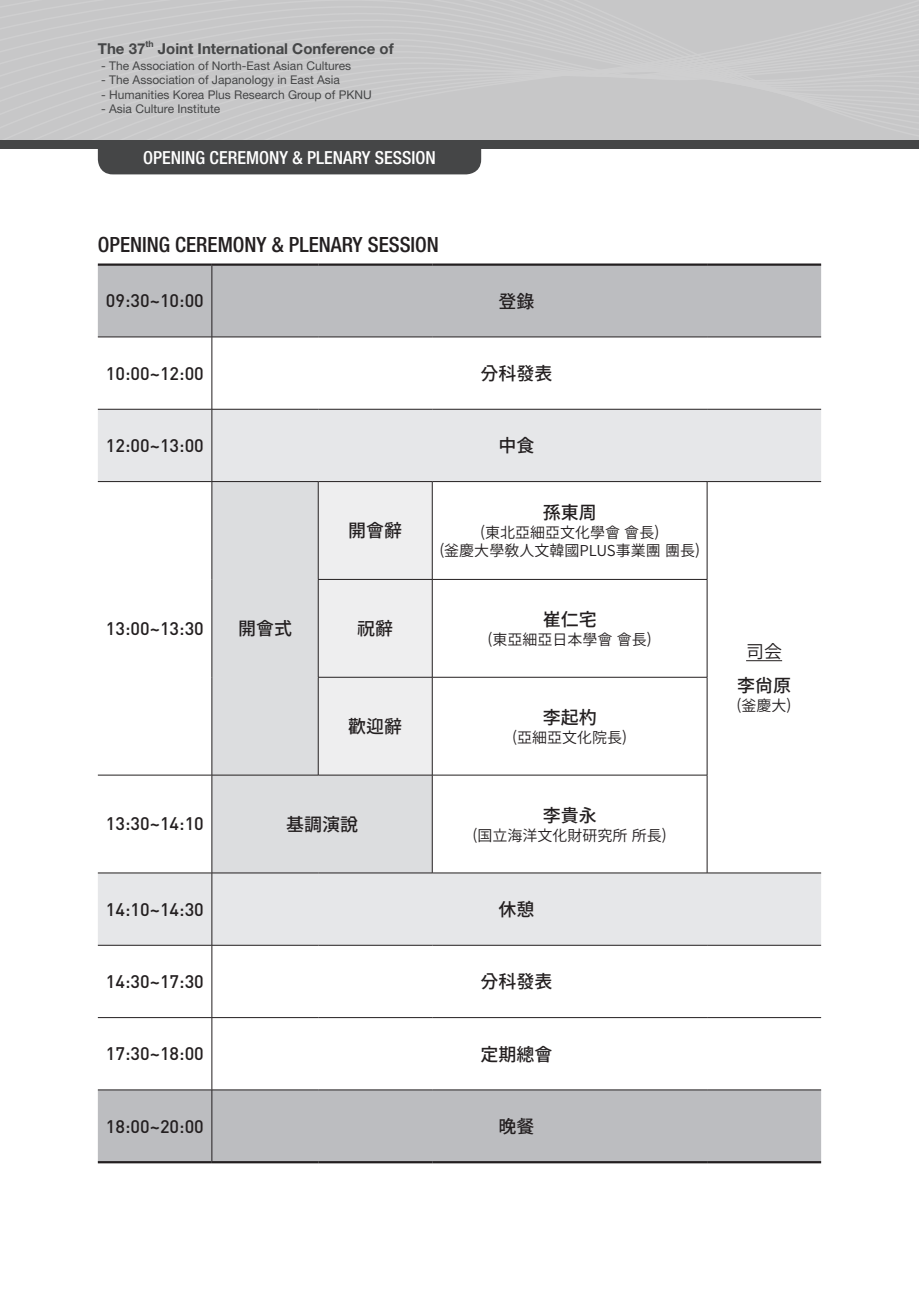
<style>
.page{position:relative;width:919px;height:1289px;background:#fff}
.page>*{position:absolute;margin:0;border:0;box-sizing:border-box;transform-origin:0 0}
.t1{font:500 condensed 21px "Helvetica Neue";color:#231f20}
.t2{font:500 18px "DIN";color:#231f20}
.t3{font:500 18px "Noto Sans CJ Kkr";color:#231f20}
.t4{font:500 condensed 18px "Helvetica Neue";color:#fff}
.t5{font:600 18px "Noto Sans CJ Kkr";color:#231f20}
.t6{font:600 15px/18px "Noto Sans CJ Kkr";color:#231f20}
.t7{font:700 15px "Helvetica Neue";color:#454647}
.t8{font:12px "Helvetica Neue";color:#454647}
.t9{font:700 8.7px "Helvetica Neue";color:#454647}
</style>
<div class="page">
<div style="left:0;top:0;width:655px;height:140px;background:#c7c7c8"></div>
<div style="left:655px;top:0;width:263px;height:140px;background:#c7c7c8"></div>
<div style="left:0;top:140px;width:918px;height:9px;background:#454647"></div>
<div style="left:98px;top:149px;width:383px;height:25px;background:#454647"></div>
<div style="left:98px;top:266px;width:723px;height:71px;background:#bcbdc0"></div>
<div style="left:98px;top:410px;width:723px;height:71px;background:#e6e7e9"></div>
<div style="left:212px;top:482px;width:220px;height:390px;background:#dcdddf"></div>
<div style="left:319px;top:482px;width:113px;height:292px;background:#eeeeef"></div>
<div style="left:98px;top:873px;width:723px;height:72px;background:#e6e7e9"></div>
<div style="left:98px;top:1090px;width:723px;height:71px;background:#bcbdc0"></div>
<hr style="left:98px;top:263px;width:114px;height:3px;background:#231f20">
<hr style="left:212px;top:263px;width:106px;height:3px;background:#231f20">
<hr style="left:318px;top:263px;width:114px;height:3px;background:#231f20">
<hr style="left:432px;top:263px;width:275px;height:3px;background:#231f20">
<hr style="left:707px;top:263px;width:114px;height:3px;background:#231f20">
<hr style="left:98px;top:1161px;width:114px;height:2px;background:#231f20">
<hr style="left:212px;top:1161px;width:106px;height:2px;background:#231f20">
<hr style="left:318px;top:1161px;width:114px;height:2px;background:#231f20">
<hr style="left:432px;top:1161px;width:275px;height:2px;background:#231f20">
<hr style="left:707px;top:1161px;width:114px;height:2px;background:#231f20">
<hr style="left:211px;top:266px;width:1px;height:71px;background:#231f20">
<hr style="left:98px;top:337px;width:114px;height:1px;background:#231f20">
<hr style="left:212px;top:337px;width:106px;height:1px;background:#231f20">
<hr style="left:211px;top:337px;width:1px;height:72px;background:#231f20">
<hr style="left:318px;top:337px;width:114px;height:1px;background:#231f20">
<hr style="left:432px;top:337px;width:275px;height:1px;background:#231f20">
<hr style="left:707px;top:337px;width:114px;height:1px;background:#231f20">
<hr style="left:98px;top:409px;width:114px;height:1px;background:#231f20">
<hr style="left:212px;top:409px;width:106px;height:1px;background:#231f20">
<hr style="left:211px;top:409px;width:1px;height:72px;background:#231f20">
<hr style="left:318px;top:409px;width:114px;height:1px;background:#231f20">
<hr style="left:432px;top:409px;width:275px;height:1px;background:#231f20">
<hr style="left:707px;top:409px;width:114px;height:1px;background:#231f20">
<hr style="left:98px;top:481px;width:114px;height:1px;background:#231f20">
<hr style="left:212px;top:481px;width:106px;height:1px;background:#231f20">
<hr style="left:211px;top:482px;width:1px;height:97px;background:#231f20">
<hr style="left:318px;top:481px;width:114px;height:1px;background:#231f20">
<hr style="left:318px;top:482px;width:1px;height:97px;background:#231f20">
<hr style="left:432px;top:481px;width:275px;height:1px;background:#231f20">
<hr style="left:432px;top:482px;width:1px;height:97px;background:#231f20">
<hr style="left:707px;top:481px;width:114px;height:1px;background:#231f20">
<hr style="left:706px;top:482px;width:1px;height:97px;background:#231f20">
<hr style="left:211px;top:579px;width:1px;height:98px;background:#231f20">
<hr style="left:318px;top:579px;width:114px;height:1px;background:#231f20">
<hr style="left:318px;top:579px;width:1px;height:98px;background:#231f20">
<hr style="left:432px;top:579px;width:275px;height:1px;background:#231f20">
<hr style="left:432px;top:579px;width:1px;height:98px;background:#231f20">
<hr style="left:706px;top:579px;width:1px;height:98px;background:#231f20">
<hr style="left:211px;top:677px;width:1px;height:98px;background:#231f20">
<hr style="left:318px;top:677px;width:114px;height:1px;background:#231f20">
<hr style="left:318px;top:677px;width:1px;height:98px;background:#231f20">
<hr style="left:432px;top:677px;width:275px;height:1px;background:#231f20">
<hr style="left:432px;top:677px;width:1px;height:98px;background:#231f20">
<hr style="left:706px;top:677px;width:1px;height:98px;background:#231f20">
<hr style="left:98px;top:774px;width:114px;height:1px;background:#231f20">
<hr style="left:212px;top:774px;width:106px;height:1px;background:#231f20">
<hr style="left:211px;top:775px;width:1px;height:97px;background:#231f20">
<hr style="left:318px;top:774px;width:114px;height:1px;background:#231f20">
<hr style="left:432px;top:774px;width:275px;height:1px;background:#231f20">
<hr style="left:432px;top:775px;width:1px;height:97px;background:#231f20">
<hr style="left:706px;top:775px;width:1px;height:97px;background:#231f20">
<hr style="left:98px;top:872px;width:114px;height:1px;background:#231f20">
<hr style="left:212px;top:872px;width:106px;height:1px;background:#231f20">
<hr style="left:211px;top:873px;width:1px;height:72px;background:#231f20">
<hr style="left:318px;top:872px;width:114px;height:1px;background:#231f20">
<hr style="left:432px;top:872px;width:275px;height:1px;background:#231f20">
<hr style="left:707px;top:872px;width:114px;height:1px;background:#231f20">
<hr style="left:98px;top:945px;width:114px;height:1px;background:#231f20">
<hr style="left:212px;top:945px;width:106px;height:1px;background:#231f20">
<hr style="left:211px;top:945px;width:1px;height:72px;background:#231f20">
<hr style="left:318px;top:945px;width:114px;height:1px;background:#231f20">
<hr style="left:432px;top:945px;width:275px;height:1px;background:#231f20">
<hr style="left:707px;top:945px;width:114px;height:1px;background:#231f20">
<hr style="left:98px;top:1017px;width:114px;height:1px;background:#231f20">
<hr style="left:212px;top:1017px;width:106px;height:1px;background:#231f20">
<hr style="left:211px;top:1017px;width:1px;height:72px;background:#231f20">
<hr style="left:318px;top:1017px;width:114px;height:1px;background:#231f20">
<hr style="left:432px;top:1017px;width:275px;height:1px;background:#231f20">
<hr style="left:707px;top:1017px;width:114px;height:1px;background:#231f20">
<hr style="left:98px;top:1089px;width:114px;height:1px;background:#231f20">
<hr style="left:212px;top:1089px;width:106px;height:1px;background:#231f20">
<hr style="left:211px;top:1090px;width:1px;height:71px;background:#231f20">
<hr style="left:318px;top:1089px;width:114px;height:1px;background:#231f20">
<hr style="left:432px;top:1089px;width:275px;height:1px;background:#231f20">
<hr style="left:707px;top:1089px;width:114px;height:1px;background:#231f20">
<hr style="left:746px;top:660px;width:36px;height:1px;background:#231f20">
<p class="t7" style="left:98px;top:40px;width:49px">The 37</p>
<p class="t9" style="left:145px;top:39px;width:10px">th</p>
<p class="t7" style="left:158px;top:40px;width:237px">Joint International Conference of</p>
<p class="t8" style="left:101px;top:58px;width:251px">- The Association of North-East Asian Cultures</p>
<p class="t8" style="left:101px;top:73px;width:240px">- The Association of Japanology in East Asia</p>
<p class="t8" style="left:101px;top:87px;width:272px">- Humanities Korea Plus Research Group of PKNU</p>
<p class="t8" style="left:101px;top:102px;width:121px">- Asia Culture Institute</p>
<h2 class="t4" style="left:143px;top:147px;width:294px">OPENING CEREMONY &amp; PLENARY SESSION</h2>
<h1 class="t1" style="left:98px;top:232px;width:342px">OPENING CEREMONY &amp; PLENARY SESSION</h1>
<h2 class="t2" style="left:106px;top:289px;width:99px">09:30~10:00</h2>
<h2 class="t3" style="left:498px;top:291px;width:37px">登錄</h2>
<h2 class="t2" style="left:106px;top:361px;width:99px">10:00~12:00</h2>
<h2 class="t3" style="left:480px;top:363px;width:73px">分科發表</h2>
<h2 class="t2" style="left:106px;top:434px;width:99px">12:00~13:00</h2>
<h2 class="t3" style="left:498px;top:435px;width:37px">中食</h2>
<h2 class="t2" style="left:106px;top:616px;width:99px">13:00~13:30</h2>
<h2 class="t3" style="left:238px;top:618px;width:55px">開會式</h2>
<h2 class="t3" style="left:348px;top:520px;width:55px">開會辭</h2>
<h2 class="t3" style="left:357px;top:618px;width:37px">祝辭</h2>
<h2 class="t3" style="left:348px;top:716px;width:56px">歡迎辭</h2>
<h2 class="t2" style="left:106px;top:812px;width:99px">13:30~14:10</h2>
<h2 class="t3" style="left:286px;top:814px;width:73px">基調演說</h2>
<h2 class="t3" style="left:542px;top:502px;width:55px">孫東周</h2>
<p class="t6" style="left:439px;top:524px;width:221px;text-indent:41px">(東北亞細亞文化學會 會長) (釜慶大學敎人文韓國PLUS</p>
<p class="t6" style="left:615px;top:542px;width:86px">事業團 團長)</p>
<h2 class="t3" style="left:542px;top:609px;width:55px">崔仁宅</h2>
<p class="t6" style="left:487px;top:630px;width:166px">(東亞細亞日本學會 會長)</p>
<h2 class="t3" style="left:542px;top:707px;width:55px">李起杓</h2>
<p class="t6" style="left:512px;top:728px;width:116px">(亞細亞文化院長)</p>
<h2 class="t3" style="left:542px;top:804px;width:55px">李貴永</h2>
<p class="t6" style="left:472px;top:826px;width:196px">(国立海洋文化財研究所 所長)</p>
<h2 class="t2" style="left:106px;top:897px;width:99px">14:10~14:30</h2>
<h2 class="t3" style="left:498px;top:899px;width:37px">休憩</h2>
<h2 class="t2" style="left:106px;top:969px;width:99px">14:30~17:30</h2>
<h2 class="t3" style="left:480px;top:971px;width:73px">分科發表</h2>
<h2 class="t2" style="left:106px;top:1042px;width:99px">17:30~18:00</h2>
<h2 class="t3" style="left:480px;top:1043px;width:73px">定期總會</h2>
<h2 class="t2" style="left:106px;top:1114px;width:99px">18:00~20:00</h2>
<h2 class="t3" style="left:498px;top:1116px;width:37px">晩餐</h2>
<h2 class="t5" style="left:746px;top:641px;width:37px">司会</h2>
<h2 class="t3" style="left:737px;top:675px;width:56px">李尙原</h2>
<p class="t6" style="left:736px;top:696px;width:56px">(釜慶大)</p>
</div>
